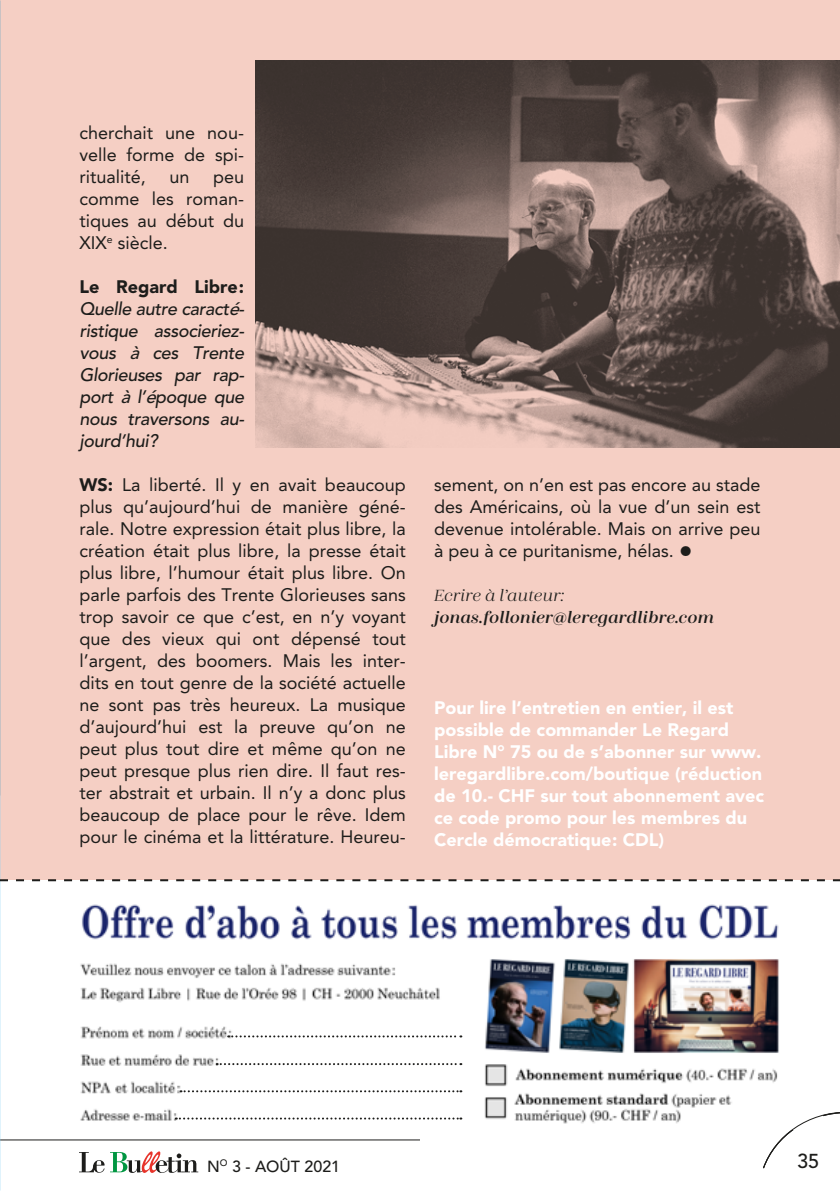
<style>
.page{position:relative;width:840px;height:1191px;background:#fff}
.page>*{position:absolute;margin:0;border:0;box-sizing:border-box;transform-origin:0 0}
.t1{font:500 20px "Avenir";color:#1d1d1b}
.t2{font:18px/22px "Avenir";color:#1d1d1b;text-align:justify}
.t3{font:900 18px/22px "Avenir";color:#fff}
.t4{font:italic 500 18px/22px "Avenir";letter-spacing:-.02em;color:#1d1d1b;text-align:justify}
.t5{font:italic 600 18px "Zahrah";color:#1d1d1b}
.t6{font:italic 18px "Zahrah";color:#1d1d1b}
.t7{font:900 18px "Avenir";color:#1d1d1b}
.t8{font:500 16px "Avenir";color:#1d1d1b}
.s1{font-weight:900}
.s2{font-weight:300;font-size:28px}
</style>
<div class="page">
<svg style="left:79px;top:1151px;width:119px;height:22px"></svg>
<hr style="left:0;top:1139px;width:420px;height:1px;background:#1d1d1b">
<div style="left:0;top:0;width:839px;height:879px;background:#f5cfc4"></div>
<img style="left:36px;top:881px;width:786px;height:243px">
<svg style="left:0;top:879px;width:839px;height:2px"></svg>
<img style="left:255px;top:61px;width:584px;height:386px">
<svg style="left:228px;top:1035px;width:233px;height:2px"></svg>
<svg style="left:216px;top:1063px;width:245px;height:2px"></svg>
<svg style="left:180px;top:1090px;width:281px;height:2px"></svg>
<svg style="left:176px;top:1117px;width:285px;height:2px"></svg>
<svg style="left:761px;top:1111px;width:78px;height:58px"></svg>
<p class="t2" style="left:79px;top:122px;width:166px">cherchait une nou&shy;velle forme de spi&shy;ritualité,</p>
<p class="t2" style="left:79px;top:166px;width:166px;text-indent:133px">peu comme les roman&shy;tiques au début du XIX<sup>e</sup> siècle.</p>
<p class="t7" style="left:79px;top:276px;width:166px">Le Regard Libre:</p>
<p class="t4" style="left:79px;top:297px;width:166px">Quelle autre caracté&shy;ristique associeriez&shy;vous à ces Trente Glorieuses par rap&shy;port à l’époque que nous traversons au&shy;jourd’hui?</p>
<p class="t2" style="left:79px;top:474px;width:328px"><span class="s1">WS:</span> La liberté. Il y en avait beaucoup plus qu’aujourd’hui de manière géné&shy;rale. Notre expression était plus libre, la création était plus libre, la presse était plus libre, l’humour était plus libre. On parle parfois des Trente Glorieuses sans trop savoir ce que c’est, en n’y voyant que des vieux qui ont dépensé tout l’argent, des boomers. Mais les inter&shy;dits en tout genre de la société actuelle ne sont pas très heureux. La musique d’aujourd’hui est la preuve qu’on ne peut plus tout dire et même qu’on ne peut presque plus rien dire. Il faut res&shy;ter abstrait et urbain. Il n’y a donc plus beaucoup de place pour le rêve. Idem pour le cinéma et la littérature. Heureu-</p>
<p class="t2" style="left:434px;top:474px;width:327px">sement, on n’en est pas encore au stade des Américains, où la vue d’un sein est devenue intolérable. Mais on arrive peu à peu à ce puritanisme, hélas. <span class="s2">•</span></p>
<p class="t2" style="left:169px;top:166px;width:22px">un</p>
<p class="t6" style="left:434px;top:585px;width:131px">Ecrire à l’auteur:</p>
<p class="t5" style="left:434px;top:607px;width:281px">jonas.follonier@leregardlibre.com</p>
<p class="t3" style="left:434px;top:697px;width:331px">Pour lire l’entretien en entier, il est possible de commander Le Regard Libre N° 75 ou de s’abonner sur www. leregardlibre.com/boutique (réduction de 10.- CHF sur tout abonnement avec ce code promo pour les membres du Cercle démocratique: CDL)</p>
<p class="t8" style="left:207px;top:1156px;width:134px">N<sup>O</sup> 3 - AOÛT 2021</p>
<p class="t1" style="left:796px;top:1149px;width:24px">35</p>
</div>
